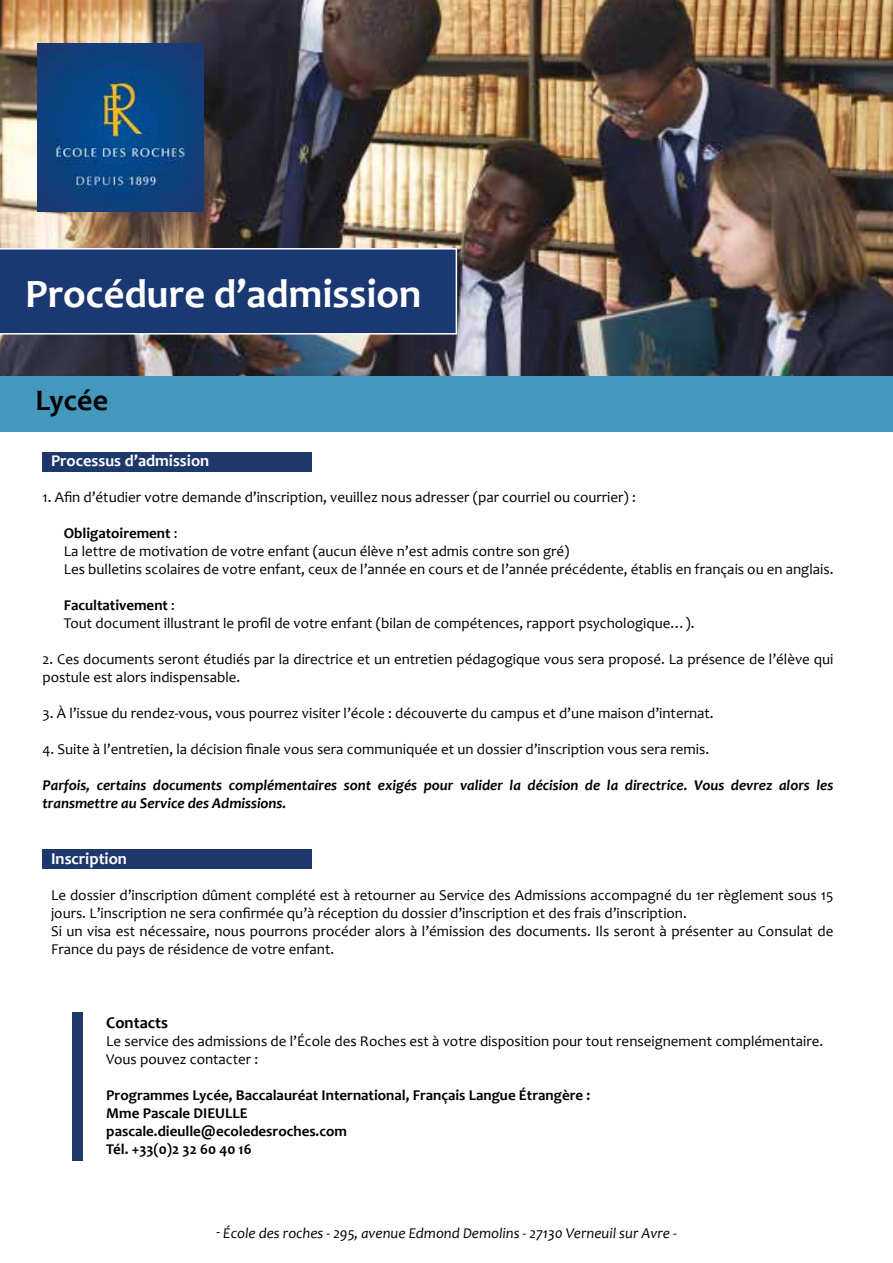
<style>
.page{position:relative;width:893px;height:1263px;background:#fff}
.page>*{position:absolute;margin:0;border:0;box-sizing:border-box;transform-origin:0 0}
.t1{font:700 40.5px "Candara";color:#fff}
.t2{font:700 30px "Candara";color:#000}
.t3{font:700 16.5px "Candara";color:#fff}
.t4{font:700 16.5px "Candara";color:#000}
.t5{font:15px/18px "Candara";color:#000}
.t6{font:italic 700 15px/18px "Candara";color:#000}
.t7{font:700 15px/18px "Candara";color:#000}
.t8{font:italic 15px "Candara";color:#000}
.s1{font-weight:700}
</style>
<div class="page">
<img style="left:0;top:0;width:893px;height:376px">
<div style="left:43px;top:453px;width:269px;height:19px;background:#1f386c"></div>
<div style="left:43px;top:849px;width:269px;height:19px;background:#1f386c"></div>
<img style="left:37px;top:44px;width:166px;height:168px">
<div style="left:0;top:248px;width:457px;height:87px;background:#1a3972"></div>
<div style="left:0;top:376px;width:893px;height:56px;background:#4497bd"></div>
<div style="left:72px;top:1012px;width:11px;height:149px;background:#1f386c"></div>
<h1 class="t1" style="left:25px;top:269px;width:398px">Procédure d’admission</h1>
<h2 class="t2" style="left:35px;top:382px;width:74px">Lycée</h2>
<p class="t3" style="left:51px;top:451px;width:160px">Processus d’admission</p>
<p class="t5" style="left:43px;top:488px;width:595px">1. Afin d’étudier votre demande d’inscription, veuillez nous adresser (par courriel ou courrier) :</p>
<p class="t5" style="left:64px;top:524px;width:771px"><span class="s1">Obligatoirement</span> :<br>La lettre de motivation de votre enfant (aucun élève n’est admis contre son gré)<br>Les bulletins scolaires de votre enfant, ceux de l’année en cours et de l’année précédente, établis en français ou en anglais.</p>
<p class="t5" style="left:64px;top:596px;width:632px"><span class="s1">Facultativement</span> :<br>Tout document illustrant le profil de votre enfant (bilan de compétences, rapport psychologique…).</p>
<p class="t5" style="left:43px;top:650px;width:792px">2. Ces documents seront étudiés par la directrice et un entretien pédagogique vous sera proposé. La présence de l’élève qui postule est alors indispensable.</p>
<p class="t5" style="left:43px;top:704px;width:673px">3. À l’issue du rendez-vous, vous pourrez visiter l’école : découverte du campus et d’une maison d’internat.</p>
<p class="t5" style="left:43px;top:740px;width:668px">4. Suite à l’entretien, la décision finale vous sera communiquée et un dossier d’inscription vous sera remis.</p>
<p class="t6" style="left:43px;top:776px;width:792px">Parfois, certains documents complémentaires sont exigés pour valider la décision de la directrice. Vous devrez alors les transmettre au Service des Admissions.</p>
<p class="t3" style="left:51px;top:848px;width:78px">Inscription</p>
<p class="t5" style="left:51px;top:886px;width:784px">Le dossier d’inscription dûment complété est à retourner au Service des Admissions accompagné du 1er règlement sous 15 jours. L’inscription ne sera confirmée qu’à réception du dossier d’inscription et des frais d’inscription.<br>Si un visa est nécessaire, nous pourrons procéder alors à l’émission des documents. Ils seront à présenter au Consulat de France du pays de résidence de votre enfant.</p>
<p class="t4" style="left:106px;top:1012px;width:63px">Contacts</p>
<p class="t5" style="left:106px;top:1032px;width:718px">Le service des admissions de l’École des Roches est à votre disposition pour tout renseignement complémentaire.<br>Vous pouvez contacter :</p>
<p class="t7" style="left:106px;top:1086px;width:485px">Programmes Lycée, Baccalauréat International, Français Langue Étrangère :<br>Mme Pascale DIEULLE<br>pascale.dieulle@ecoledesroches.com<br>Tél. +33(0)2 32 60 40 16</p>
<p class="t8" style="left:216px;top:1224px;width:462px">- École des roches - 295, avenue Edmond Demolins - 27130 Verneuil sur Avre -</p>
</div>
